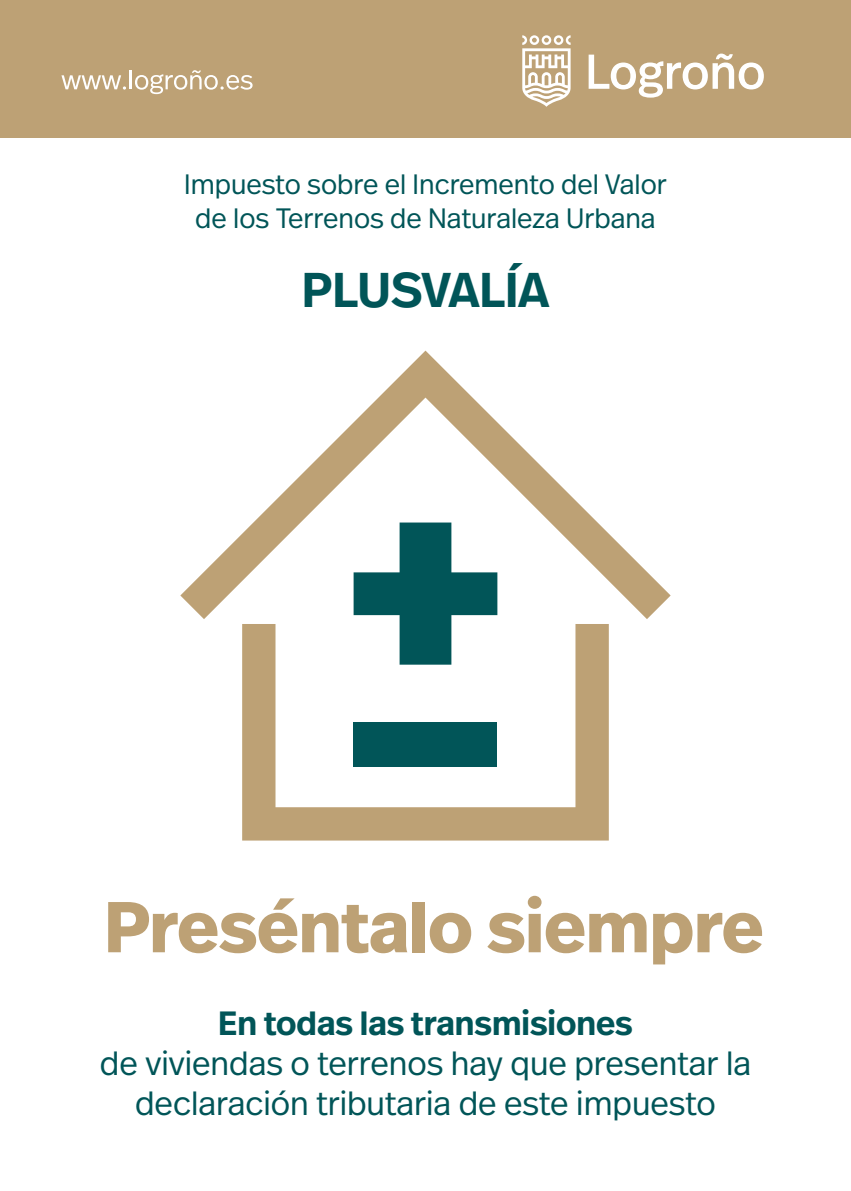
<style>
.page{position:relative;width:851px;height:1191px;background:#fff}
.page>*{position:absolute;margin:0;border:0;box-sizing:border-box;transform-origin:0 0}
.t1{font:700 71.8px "Real Head Pro";color:#bda175}
.t2{font:600 48.8px "Real Head Pro";color:#015558}
.t3{font:300 33.6px/40.4px "Real Head Pro";color:#015558;text-align:center}
.t4{font:600 33.6px "Real Head Pro";color:#015558}
.t5{font:300 28px/34px "Real Head Pro";color:#015558;text-align:center}
</style>
<div class="page">
<div style="left:0;top:0;width:850px;height:137px;background:#bda175"></div>
<svg style="left:61px;top:70px;width:191px;height:24px"></svg>
<svg style="left:522px;top:35px;width:48px;height:72px"></svg>
<svg style="left:588px;top:54px;width:175px;height:44px"></svg>
<svg style="left:180px;top:350px;width:490px;height:269px"></svg>
<svg style="left:242px;top:624px;width:366px;height:216px"></svg>
<svg style="left:353px;top:522px;width:144px;height:142px"></svg>
<div style="left:353px;top:722px;width:144px;height:44px;background:#015558"></div>
<p class="t5" style="left:184px;top:166px;width:484px">Impuesto sobre el Incremento del Valor de los Terrenos de Naturaleza Urbana</p>
<h2 class="t2" style="left:302px;top:255px;width:248px">PLUSVALÍA</h2>
<h1 class="t1" style="left:104px;top:874px;width:660px">Preséntalo siempre</h1>
<p class="t4" style="left:218px;top:998px;width:416px">En todas las transmisiones</p>
<p class="t3" style="left:100px;top:1042px;width:652px">de viviendas o terrenos hay que presentar la declaración tributaria de este impuesto</p>
</div>
